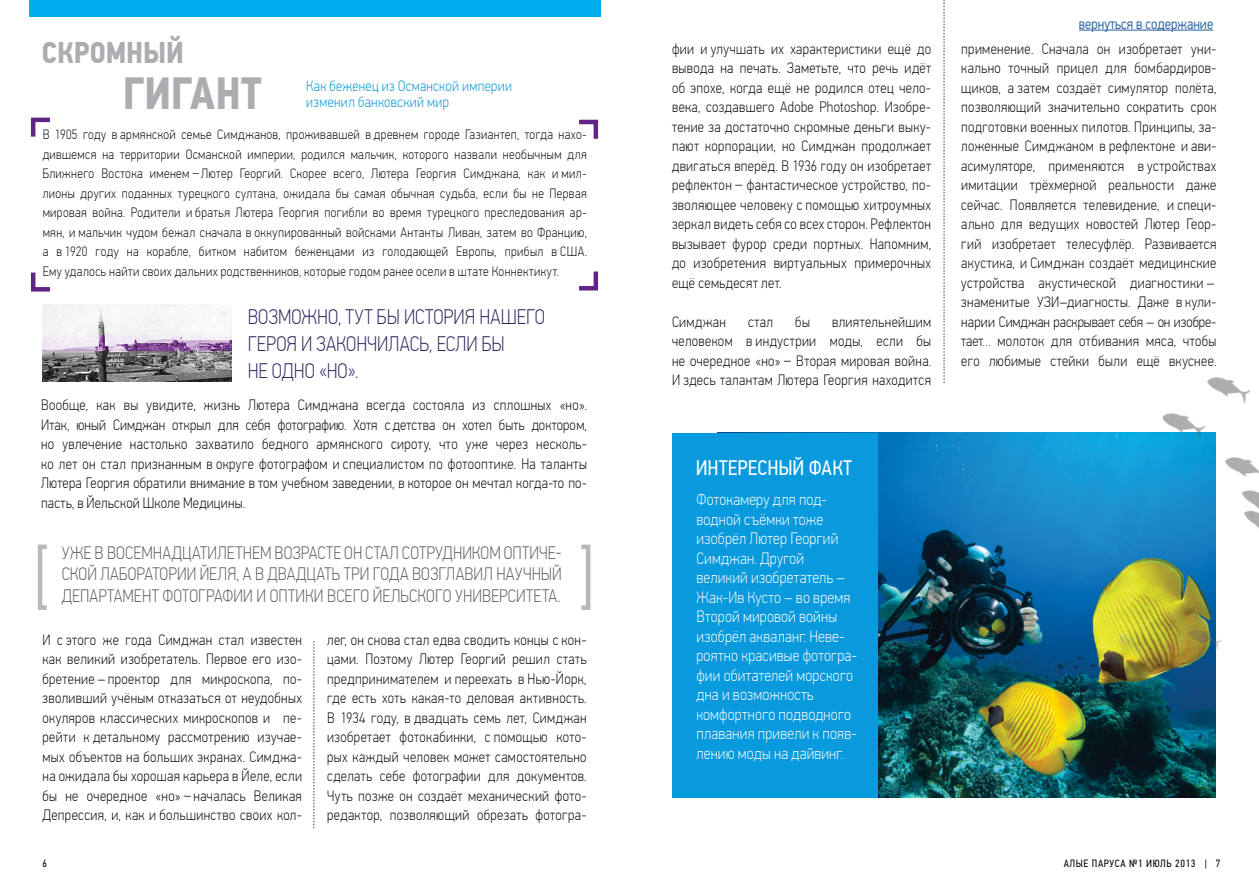
<style>
.page{position:relative;width:1259px;height:893px;background:#fff}
.page>*{position:absolute;margin:0;border:0;box-sizing:border-box;transform-origin:0 0}
.t1{font:700 45px "PF Din Text Cond Pro";letter-spacing:.005em;color:#abadb0}
.t2{font:700 30px "PF Din Text Cond Pro";color:#abadb0}
.t3{font:100 21px/27px "PF Din Text Cond Pro";color:#311e5b}
.t4{font:21px "PF Din Text Cond Pro";letter-spacing:.005em;color:#fff}
.t5{font:100 18px/21.6px "PF Din Text Cond Pro";letter-spacing:.005em;color:#58585b;text-align:justify}
.t6{font:100 16.5px/19.5px "PF Din Text Cond Pro";letter-spacing:.01em;color:#fff}
.t7{font:100 15px/19.5px "PF Din Text Cond Pro";letter-spacing:.025em;color:#000;text-align:justify}
.t8{font:100 15px/16.5px "PF Din Text Cond Pro";letter-spacing:.025em;color:#0093d5}
.t9{font:300 15px "PF Din Text Cond Pro";color:#205d9e}
.t10{font:100 13.5px/19.5px "PF Din Text Cond Pro";letter-spacing:.03em;color:#000;text-align:justify}
.t11{font:10.5px "PF Din Text Cond Pro";letter-spacing:.06em;color:#000}
</style>
<div class="page">
<div style="left:30px;top:0;width:571px;height:17px;background:#00aeef"></div>
<div style="left:38px;top:545px;width:11px;height:65px;border:4px solid #b6b8ba"></div>
<div style="left:579px;top:545px;width:11px;height:65px;border:4px solid #b6b8ba"></div>
<svg style="left:30px;top:117px;width:20px;height:20px"></svg>
<svg style="left:30px;top:272px;width:20px;height:20px"></svg>
<svg style="left:579px;top:271px;width:20px;height:20px"></svg>
<svg style="left:579px;top:119px;width:20px;height:20px"></svg>
<svg style="left:313px;top:641px;width:1px;height:187px"></svg>
<img style="left:43px;top:304px;width:188px;height:78px">
<svg style="left:43px;top:336px;width:188px;height:15px;background:#c6aed0"></svg>
<img style="left:878px;top:433px;width:337px;height:364px">
<img style="left:1188px;top:619px;width:34px;height:32px">
<svg style="left:943px;top:0;width:1px;height:383px"></svg>
<div style="left:672px;top:433px;width:206px;height:364px;background:#099add"></div>
<img style="left:1162px;top:377px;width:97px;height:163px">
<hr style="left:1079px;top:30px;width:134px;height:1px;background:#205d9e">
<h2 class="t2" style="left:42px;top:34px;width:143px">СКРОМНЫЙ</h2>
<h1 class="t1" style="left:123px;top:66px;width:141px">ГИГАНТ</h1>
<p class="t8" style="left:306px;top:78px;width:207px">Как беженец из Османской империи изменил банковский мир</p>
<p class="t10" style="left:43px;top:125px;width:545px">В 1905 году в армянской семье Симджанов, проживавшей в древнем городе Газиантеп, тогда нахо&shy;дившемся на территории Османской империи, родился мальчик, которого назвали необычным для Ближнего Востока именем – Лютер Георгий. Скорее всего, Лютера Георгия Симджана, как и мил&shy;лионы других поданных турецкого султана, ожидала бы самая обычная судьба, если бы не Первая мировая война. Родители и братья Лютера Георгия погибли во время турецкого преследования ар&shy;мян, и мальчик чудом бежал сначала в оккупированный войсками Антанты Ливан, затем во Францию, а в 1920 году на корабле, битком набитом беженцами из голодающей Европы, прибыл в США.<br>Ему удалось найти своих дальних родственников, которые годом ранее осели в штате Коннектикут.</p>
<h3 class="t3" style="left:248px;top:304px;width:299px">ВОЗМОЖНО, ТУТ БЫ ИСТОРИЯ НАШЕГО<br>ГЕРОЯ И ЗАКОНЧИЛАСЬ, ЕСЛИ БЫ<br>НЕ ОДНО «НО».</h3>
<p class="t7" style="left:41px;top:395px;width:547px">Вообще, как вы увидите, жизнь Лютера Симджана всегда состояла из сплошных «но».<br>Итак, юный Симджан открыл для себя фотографию. Хотя с детства он хотел быть доктором, но увлечение настолько захватило бедного армянского сироту, что уже через несколь&shy;ко лет он стал признанным в округе фотографом и специалистом по фотооптике. На таланты Лютера Георгия обратили внимание в том учебном заведении, в которое он мечтал когда-то по&shy;пасть, в Йельской Школе Медицины.</p>
<p class="t5" style="left:62px;top:542px;width:502px">УЖЕ В ВОСЕМНАДЦАТИЛЕТНЕМ ВОЗРАСТЕ ОН СТАЛ СОТРУДНИКОМ ОПТИЧЕ-СКОЙ ЛАБОРАТОРИИ ЙЕЛЯ, А В ДВАДЦАТЬ ТРИ ГОДА ВОЗГЛАВИЛ НАУЧНЫЙ ДЕПАРТАМЕНТ ФОТОГРАФИИ И ОПТИКИ ВСЕГО ЙЕЛЬСКОГО УНИВЕРСИТЕТА.</p>
<p class="t7" style="left:43px;top:630px;width:261px">И с этого же года Симджан стал известен как великий изобретатель. Первое его изо&shy;бретение – проектор для микроскопа, по&shy;зволивший учёным отказаться от неудобных окуляров классических микроскопов и пе&shy;рейти к детальному рассмотрению изучае&shy;мых объектов на больших экранах. Симджа&shy;на ожидала бы хорошая карьера в Йеле, если бы не очередное «но» – началась Великая Депрессия, и, как и большинство своих кол-</p>
<p class="t7" style="left:327px;top:630px;width:261px">лег, он снова стал едва сводить концы с кон&shy;цами. Поэтому Лютер Георгий решил стать предпринимателем и переехать в Нью-Йорк, где есть хоть какая-то деловая активность.<br>В 1934 году, в двадцать семь лет, Симджан изобретает фотокабинки, с помощью кото&shy;рых каждый человек может самостоятельно сделать себе фотографии для документов.<br>Чуть позже он создаёт механический фото&shy;редактор, позволяющий обрезать фотогра-</p>
<p class="t7" style="left:672px;top:39px;width:260px">фии и улучшать их характеристики ещё до вывода на печать. Заметьте, что речь идёт об эпохе, когда ещё не родился отец чело&shy;века, создавшего Adobe Photoshop. Изобре&shy;тение за достаточно скромные деньги выку&shy;пают корпорации, но Симджан продолжает двигаться вперёд. В 1936 году он изобретает рефлектон – фантастическое устройство, по&shy;зволяющее человеку с помощью хитроумных зеркал видеть себя со всех сторон. Рефлектон вызывает фурор среди портных. Напомним, до изобретения виртуальных примерочных ещё семьдесят лет.</p>
<p class="t7" style="left:672px;top:312px;width:55px">Симджан</p>
<p class="t7" style="left:748px;top:312px;width:27px">стал</p>
<p class="t7" style="left:795px;top:312px;width:16px">бы</p>
<p class="t7" style="left:672px;top:312px;width:261px;text-indent:160px">влиятельнейшим человеком в индустрии моды, если бы не очередное «но» – Вторая мировая война.<br>И здесь талантам Лютера Георгия находится</p>
<h3 class="t4" style="left:696px;top:455px;width:158px">ИНТЕРЕСНЫЙ ФАКТ</h3>
<p class="t6" style="left:696px;top:490px;width:162px">Фотокамеру для под&shy;водной съёмки тоже изобрёл Лютер Георгий<br>Симджан. Другой великий изобретатель –<br>Жак-Ив Кусто – во время<br>Второй мировой войны изобрёл акваланг. Неве&shy;роятно красивые фотогра&shy;фии обитателей морского дна и возможность комфортного подводного плавания привели к появ&shy;лению моды на дайвинг.</p>
<p class="t9" style="left:1079px;top:15px;width:136px">вернуться в содержание</p>
<p class="t7" style="left:961px;top:39px;width:257px;text-align:left">применение. Сначала он изобретает уни&shy;кально точный прицел для бомбардиров&shy;щиков, а затем создаёт симулятор полёта, позволяющий значительно сократить срок подготовки военных пилотов. Принципы, за&shy;ложенные Симджаном в рефлектоне и ави&shy;асимуляторе, применяются в устройствах имитации трёхмерной реальности даже сейчас. Появляется телевидение, и специ&shy;ально для ведущих новостей Лютер Геор&shy;гий изобретает телесуфлёр. Развивается акустика, и Симджан создаёт медицинские устройства акустической диагностики – знаменитые УЗИ–диагносты. Даже в кули&shy;нарии Симджан раскрывает себя – он изобре&shy;тает… молоток для отбивания мяса, чтобы его любимые стейки были ещё вкуснее.</p>
<p class="t11" style="left:43px;top:857px;width:6px">6</p>
<p class="t11" style="left:1063px;top:857px;width:158px">АЛЫЕ ПАРУСА №1 ИЮЛЬ 2013 | 7</p>
</div>
